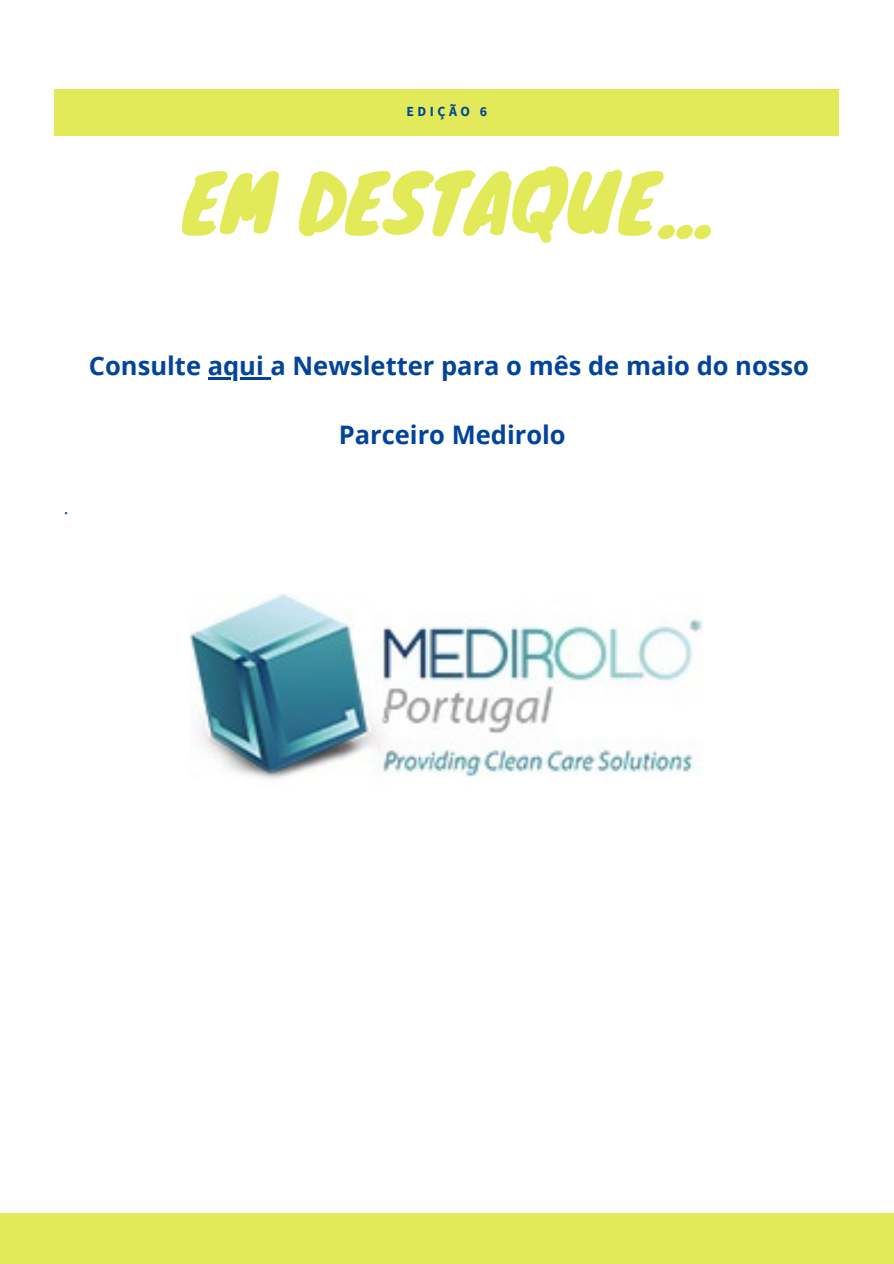
<style>
.page{position:relative;width:894px;height:1264px;background:#fff}
.page>*{position:absolute;margin:0;border:0;box-sizing:border-box;transform-origin:0 0}
.t1{font:76.8px "Knewave";color:#e2ea59}
.t2{font:700 25.5px "Open Sans";color:#02449b}
.t3{font:300 25.5px "Open Sans";color:#02449b}
.t4{font:700 13.95px "Source Sans Pro";letter-spacing:.25em;color:#02449b}
</style>
<div class="page">
<div style="left:0;top:1212px;width:893px;height:51px;background:#e2ea59"></div>
<div style="left:54px;top:89px;width:785px;height:46px;background:#e2ea59"></div>
<img style="left:190px;top:593px;width:513px;height:187px">
<hr style="left:208px;top:377px;width:62px;height:2px;background:#02449b">
<p class="t4" style="left:406px;top:102px;width:82px">EDIÇÃO 6</p>
<h1 class="t1" style="left:181px;top:141px;width:532px">EM DESTAQUE...</h1>
<p class="t2" style="left:89px;top:347px;width:721px">Consulte aqui a Newsletter para o mês de maio do nosso</p>
<p class="t2" style="left:338px;top:417px;width:228px">Parceiro Medirolo</p>
<p class="t3" style="left:63px;top:487px;width:8px">.</p>
</div>
